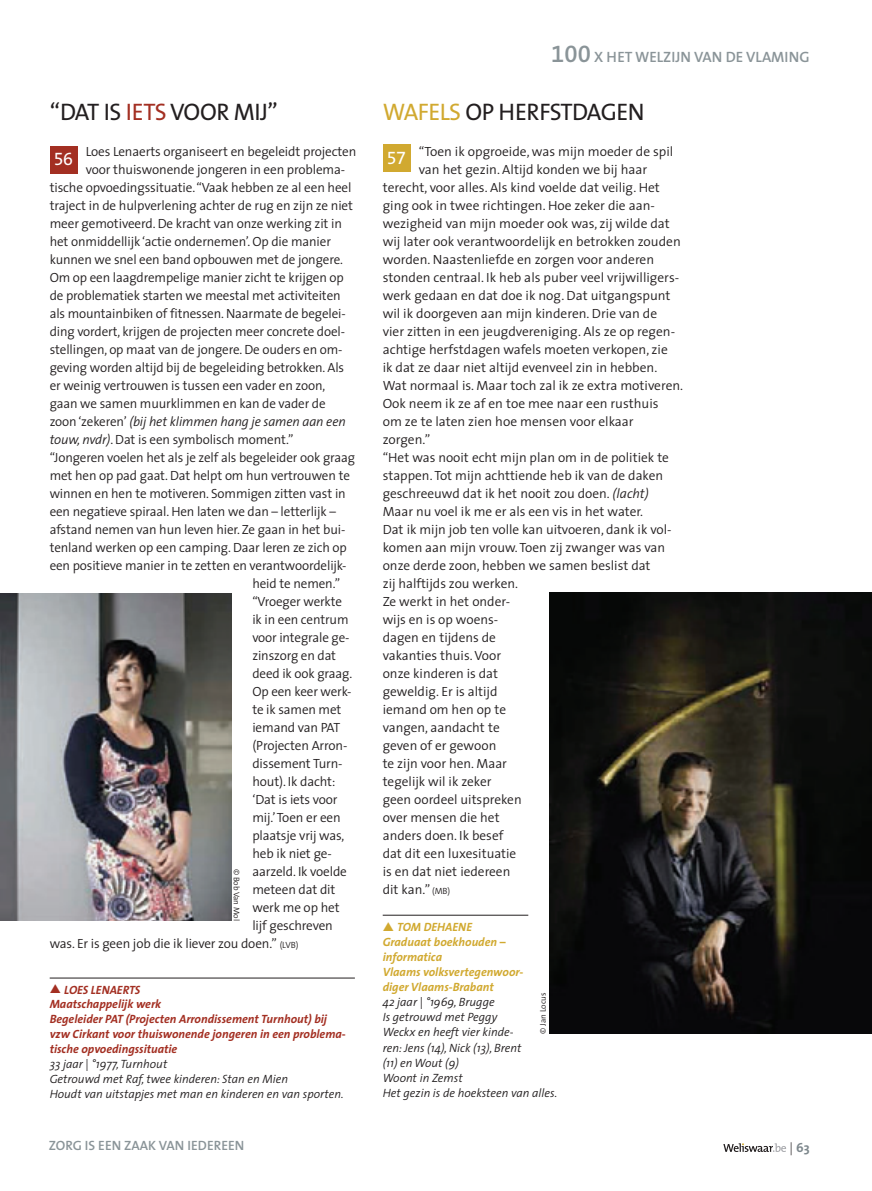
<style>
.page{position:relative;width:872px;height:1191px;background:#fff}
.page>*{position:absolute;margin:0;border:0;box-sizing:border-box;transform-origin:0 0}
.t1{font:24px "The Mix";letter-spacing:-.02em;color:#231f20}
.t2{font:18px "The Mix Expert";color:#fff}
.t3{font:600 15px "The Sans";color:#8a9498}
.t4{font:600 13.5px "The Sans";color:#8a9498}
.t5{font:300 13.35px "The Sans";letter-spacing:-.01em;color:#231f20}
.t6{font:italic 300 13.35px "The Sans";letter-spacing:-.01em;color:#231f20}
.t7{font:700 13.05px "The Mix";color:#7e888d}
.t8{font:italic 300 12px/15px "The Sans";color:#231f20}
.t9{font:italic 700 12px/14.9px "The Sans";color:#a32f22}
.t10{font:italic 700 12px/15px "The Sans";color:#d1a930}
.t11{font:300 8.25px "The Sans";letter-spacing:-.005em;color:#231f20}
.s1{font-family:"The Sans Semi Bold Expert";font-weight:400;font-size:24px}
.s2{color:#a32f22}
.s3{font-style:normal}
.s4{font-style:italic}
.s5{font-size:9px}
.s6{color:#d1a930}
.s7{font-weight:300;color:#231f20}
</style>
<div class="page">
<svg style="left:723px;top:1143px;width:63px;height:9px"></svg>
<hr style="left:50px;top:977px;width:305px;height:1px;background:#231f20">
<img style="left:0;top:593px;width:231px;height:328px">
<img style="left:549px;top:592px;width:323px;height:441px">
<hr style="left:383px;top:914px;width:145px;height:1px;background:#231f20">
<div style="left:50px;top:146px;width:27px;height:27px;background:#a32f22"></div>
<div style="left:383px;top:145px;width:27px;height:27px;background:#d1a930"></div>
<p class="t3" style="left:551px;top:51px;width:260px"><span class="s1">100</span> X HET WELZIJN VAN DE VLAMING</p>
<h1 class="t1" style="left:50px;top:102px;width:230px">“DAT IS <span class="s2">IETS</span> VOOR MIJ”</h1>
<p class="t5" style="left:86px;top:146px;width:272px">Loes Lenaerts organiseert en begeleidt projecten</p>
<p class="t5" style="left:86px;top:164px;width:261px">voor thuiswonende jongeren in een problema-</p>
<p class="t5" style="left:50px;top:182px;width:303px">tische opvoedingssituatie. “Vaak hebben ze al een heel</p>
<p class="t5" style="left:50px;top:200px;width:305px">traject in de hulpverlening achter de rug en zijn ze niet</p>
<p class="t5" style="left:50px;top:218px;width:294px">meer gemotiveerd. De kracht van onze werking zit in</p>
<p class="t5" style="left:50px;top:236px;width:283px">het onmiddellijk ‘actie ondernemen’. Op die manier</p>
<p class="t5" style="left:50px;top:254px;width:295px">kunnen we snel een band opbouwen met de jongere.</p>
<p class="t5" style="left:50px;top:272px;width:295px">Om op een laagdrempelige manier zicht te krijgen op</p>
<p class="t5" style="left:50px;top:290px;width:292px">de problematiek starten we meestal met activiteiten</p>
<p class="t5" style="left:50px;top:308px;width:297px">als mountainbiken of fitnessen. Naarmate de begelei-</p>
<p class="t5" style="left:50px;top:326px;width:297px">ding vordert, krijgen de projecten meer concrete doel-</p>
<p class="t5" style="left:50px;top:344px;width:294px">stellingen, op maat van de jongere. De ouders en om-</p>
<p class="t5" style="left:50px;top:362px;width:296px">geving worden altijd bij de begeleiding betrokken. Als</p>
<p class="t5" style="left:50px;top:380px;width:277px">er weinig vertrouwen is tussen een vader en zoon,</p>
<p class="t5" style="left:50px;top:398px;width:277px">gaan we samen muurklimmen en kan de vader de</p>
<p class="t6" style="left:50px;top:416px;width:298px"><span class="s3">zoon ‘zekeren’</span> (bij het klimmen hang je samen aan een</p>
<p class="t5" style="left:50px;top:434px;width:245px"><span class="s4">touw, nvdr)</span>. Dat is een symbolisch moment.”</p>
<p class="t5" style="left:50px;top:452px;width:307px">“Jongeren voelen het als je zelf als begeleider ook graag</p>
<p class="t5" style="left:50px;top:470px;width:302px">met hen op pad gaat. Dat helpt om hun vertrouwen te</p>
<p class="t5" style="left:50px;top:488px;width:297px">winnen en hen te motiveren. Sommigen zitten vast in</p>
<p class="t5" style="left:50px;top:506px;width:288px">een negatieve spiraal. Hen laten we dan – letterlijk –</p>
<p class="t5" style="left:50px;top:524px;width:297px">afstand nemen van hun leven hier. Ze gaan in het bui-</p>
<p class="t5" style="left:50px;top:542px;width:299px">tenland werken op een camping. Daar leren ze zich op</p>
<p class="t5" style="left:50px;top:560px;width:298px">een positieve manier in te zetten en verantwoordelijk-</p>
<p class="t5" style="left:252px;top:578px;width:89px">heid te nemen.”</p>
<p class="t5" style="left:252px;top:596px;width:91px">“Vroeger werkte</p>
<p class="t5" style="left:252px;top:614px;width:98px">ik in een centrum</p>
<p class="t5" style="left:252px;top:632px;width:99px">voor integrale ge-</p>
<p class="t5" style="left:252px;top:650px;width:85px">zinszorg en dat</p>
<p class="t5" style="left:252px;top:668px;width:101px">deed ik ook graag.</p>
<p class="t5" style="left:252px;top:686px;width:101px">Op een keer werk-</p>
<p class="t5" style="left:252px;top:704px;width:90px">te ik samen met</p>
<p class="t5" style="left:252px;top:722px;width:90px">iemand van PAT</p>
<p class="t5" style="left:252px;top:740px;width:97px">(Projecten Arron-</p>
<p class="t5" style="left:252px;top:758px;width:92px">dissement Turn-</p>
<p class="t5" style="left:252px;top:776px;width:84px">hout). Ik dacht:</p>
<p class="t5" style="left:252px;top:794px;width:87px">‘Dat is iets voor</p>
<p class="t5" style="left:252px;top:812px;width:90px">mij.’ Toen er een</p>
<p class="t5" style="left:252px;top:830px;width:93px">plaatsje vrij was,</p>
<p class="t5" style="left:252px;top:848px;width:81px">heb ik niet ge-</p>
<p class="t5" style="left:252px;top:866px;width:96px">aarzeld. Ik voelde</p>
<p class="t5" style="left:252px;top:884px;width:85px">meteen dat dit</p>
<p class="t5" style="left:252px;top:902px;width:89px">werk me op het</p>
<p class="t5" style="left:252px;top:920px;width:82px">lijf geschreven</p>
<p class="t5" style="left:50px;top:938px;width:250px">was. Er is geen job die ik liever zou doen.” <span class="s5">(LVB)</span></p>
<p class="t9" style="left:50px;top:983px;width:298px">▲ LOES LENAERTS<br>Maatschappelijk werk<br>Begeleider PAT (Projecten Arrondissement Turnhout) bij vzw Cirkant voor thuiswonende jongeren in een problema&shy;tische opvoedingssituatie</p>
<p class="t8" style="left:50px;top:1057px;width:295px">33 jaar | °1977, Turnhout<br>Getrouwd met Raf, twee kinderen: Stan en Mien<br>Houdt van uitstapjes met man en kinderen en van sporten.</p>
<h1 class="t1" style="left:383px;top:102px;width:263px"><span class="s6">WAFELS</span> OP HERFSTDAGEN</h1>
<p class="t5" style="left:419px;top:146px;width:256px">“Toen ik opgroeide, was mijn moeder de spil</p>
<p class="t5" style="left:419px;top:164px;width:230px">van het gezin. Altijd konden we bij haar</p>
<p class="t5" style="left:383px;top:182px;width:279px">terecht, voor alles. Als kind voelde dat veilig. Het</p>
<p class="t5" style="left:383px;top:200px;width:274px">ging ook in twee richtingen. Hoe zeker die aan-</p>
<p class="t5" style="left:383px;top:218px;width:288px">wezigheid van mijn moeder ook was, zij wilde dat</p>
<p class="t5" style="left:383px;top:236px;width:299px">wij later ook verantwoordelijk en betrokken zouden</p>
<p class="t5" style="left:383px;top:254px;width:273px">worden. Naastenliefde en zorgen voor anderen</p>
<p class="t5" style="left:383px;top:272px;width:298px">stonden centraal. Ik heb als puber veel vrijwilligers-</p>
<p class="t5" style="left:383px;top:290px;width:289px">werk gedaan en dat doe ik nog. Dat uitgangspunt</p>
<p class="t5" style="left:383px;top:308px;width:276px">wil ik doorgeven aan mijn kinderen. Drie van de</p>
<p class="t5" style="left:383px;top:326px;width:294px">vier zitten in een jeugdvereniging. Als ze op regen-</p>
<p class="t5" style="left:383px;top:344px;width:287px">achtige herfstdagen wafels moeten verkopen, zie</p>
<p class="t5" style="left:383px;top:362px;width:276px">ik dat ze daar niet altijd evenveel zin in hebben.</p>
<p class="t5" style="left:383px;top:380px;width:302px">Wat normaal is. Maar toch zal ik ze extra motiveren.</p>
<p class="t5" style="left:383px;top:398px;width:277px">Ook neem ik ze af en toe mee naar een rusthuis</p>
<p class="t5" style="left:383px;top:416px;width:252px">om ze te laten zien hoe mensen voor elkaar</p>
<p class="t5" style="left:383px;top:434px;width:49px">zorgen.”</p>
<p class="t5" style="left:383px;top:452px;width:288px">“Het was nooit echt mijn plan om in de politiek te</p>
<p class="t5" style="left:383px;top:470px;width:282px">stappen. Tot mijn achttiende heb ik van de daken</p>
<p class="t5" style="left:383px;top:488px;width:267px">geschreeuwd dat ik het nooit zou doen. <span class="s4">(lacht)</span></p>
<p class="t5" style="left:383px;top:506px;width:262px">Maar nu voel ik me er als een vis in het water.</p>
<p class="t5" style="left:383px;top:524px;width:290px">Dat ik mijn job ten volle kan uitvoeren, dank ik vol-</p>
<p class="t5" style="left:383px;top:542px;width:284px">komen aan mijn vrouw. Toen zij zwanger was van</p>
<p class="t5" style="left:383px;top:560px;width:269px">onze derde zoon, hebben we samen beslist dat</p>
<p class="t5" style="left:383px;top:578px;width:137px">zij halftijds zou werken.</p>
<p class="t5" style="left:383px;top:596px;width:129px">Ze werkt in het onder-</p>
<p class="t5" style="left:383px;top:614px;width:117px">wijs en is op woens-</p>
<p class="t5" style="left:383px;top:632px;width:115px">dagen en tijdens de</p>
<p class="t5" style="left:383px;top:650px;width:120px">vakanties thuis. Voor</p>
<p class="t5" style="left:383px;top:668px;width:117px">onze kinderen is dat</p>
<p class="t5" style="left:383px;top:686px;width:116px">geweldig. Er is altijd</p>
<p class="t5" style="left:383px;top:704px;width:125px">iemand om hen op te</p>
<p class="t5" style="left:383px;top:722px;width:118px">vangen, aandacht te</p>
<p class="t5" style="left:383px;top:740px;width:115px">geven of er gewoon</p>
<p class="t5" style="left:383px;top:758px;width:126px">te zijn voor hen. Maar</p>
<p class="t5" style="left:383px;top:776px;width:110px">tegelijk wil ik zeker</p>
<p class="t5" style="left:383px;top:794px;width:140px">geen oordeel uitspreken</p>
<p class="t5" style="left:383px;top:812px;width:118px">over mensen die het</p>
<p class="t5" style="left:383px;top:830px;width:122px">anders doen. Ik besef</p>
<p class="t5" style="left:383px;top:848px;width:135px">dat dit een luxesituatie</p>
<p class="t5" style="left:383px;top:866px;width:129px">is en dat niet iedereen</p>
<p class="t5" style="left:383px;top:884px;width:69px">dit kan.” <span class="s5">(MB)</span></p>
<p class="t10" style="left:383px;top:921px;width:142px">▲ TOM DEHAENE<br>Graduaat boekhouden – informatica<br>Vlaams volksvertegenwoor&shy;diger Vlaams-Brabant</p>
<p class="t8" style="left:383px;top:996px;width:176px">42 jaar | °1969, Brugge<br>Is getrouwd met Peggy<br>Weckx en heeft vier kinde-<br>ren: Jens (14), Nick (13), Brent<br>(11) en Wout (9)<br>Woont in Zemst<br>Het gezin is de hoeksteen van alles.</p>
<h2 class="t2" style="left:54px;top:148px;width:21px">56</h2>
<h2 class="t2" style="left:387px;top:147px;width:21px">57</h2>
<p class="t11" style="left:240px;top:868px;width:54px;rotate:90deg">© Bob Van Mol</p>
<p class="t11" style="left:540px;top:1033px;width:43px;rotate:-90deg">© Jan Locus</p>
<p class="t4" style="left:49px;top:1140px;width:197px">ZORG IS EEN ZAAK VAN IEDEREEN</p>
<p class="t7" style="left:789px;top:1138px;width:21px"><span class="s7">|</span> 63</p>
</div>
